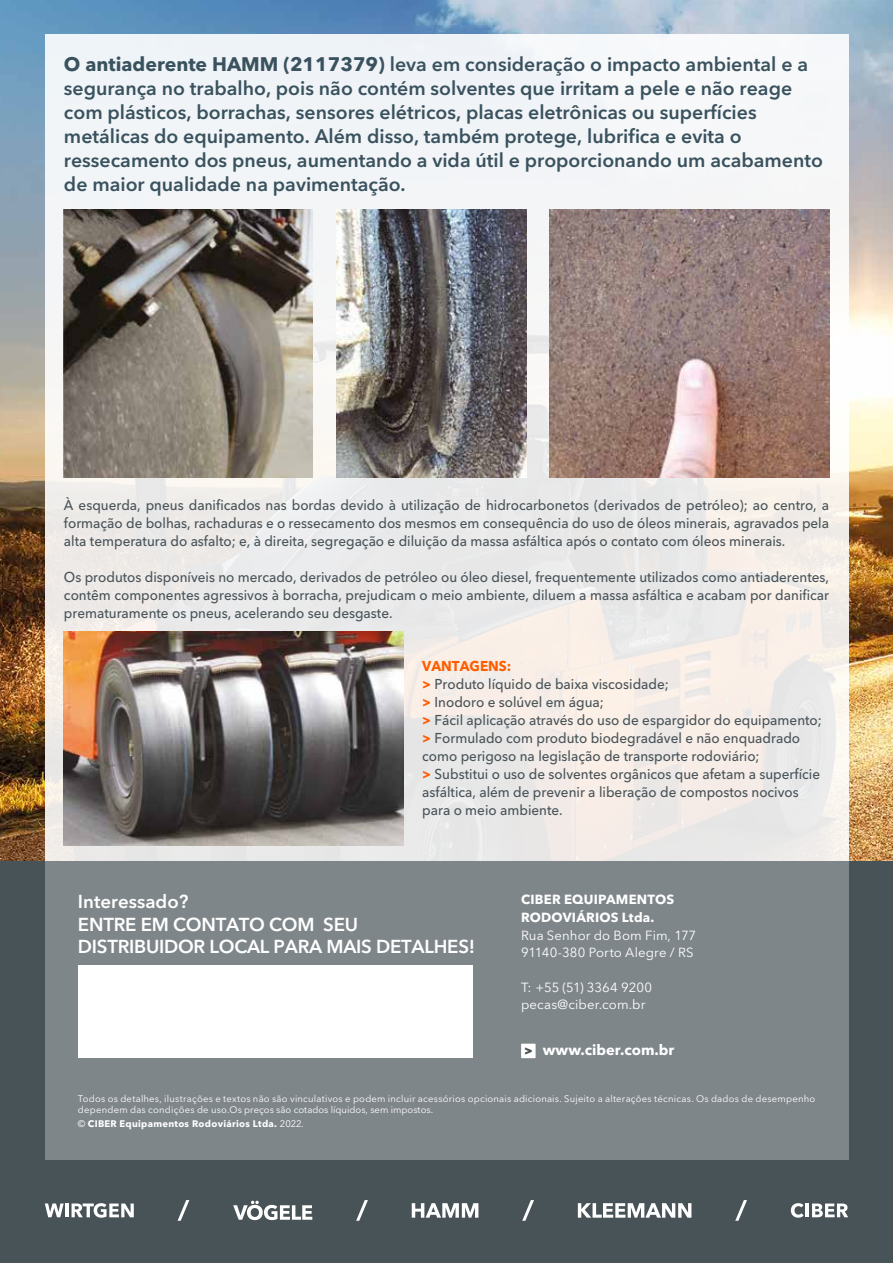
<style>
.page{position:relative;width:893px;height:1263px;background:#fff}
.page>*{position:absolute;margin:0;border:0;box-sizing:border-box;transform-origin:0 0}
.t1{font:600 19.5px/24px "Avenir Next LT Pro";color:#39525e}
.t2{font:600 18.6px/22.8px "Avenir Next LT Pro";letter-spacing:-.015em;color:#fff}
.t3{font:700 14.55px "Avenir Next LT Pro";color:#fff}
.t4{font:500 14.25px/18px "Avenir Next LT Pro";color:#485358;text-align:justify;scale:.95 1}
.t5{font:13.2px/17.5px "Avenir Next LT Pro";letter-spacing:.01em;color:#fff}
.t6{font:700 13.2px/18px "Avenir Next LT Pro";letter-spacing:.015em;color:#fff}
.t7{font:9.45px/11.4px "Avenir Next LT Pro";letter-spacing:.02em;color:#fff}
.t8{font:700 9.45px "Avenir Next LT Pro";letter-spacing:.03em;color:#fff}
.s1{font-weight:700}
.s2{font-weight:700;color:#ff5d00}
.s3{font-weight:800;font-size:13.2px;color:#485358}
.s4{font-weight:400}
</style>
<div class="page">
<img style="left:0;top:0;width:893px;height:861px">
<div style="left:45px;top:34px;width:803px;height:874px;background:linear-gradient(to right,#edeff0,#f2efed)"></div>
<img style="left:64px;top:209px;width:249px;height:269px">
<img style="left:549px;top:209px;width:280px;height:269px">
<img style="left:337px;top:209px;width:189px;height:269px">
<img style="left:64px;top:631px;width:340px;height:215px">
<div style="left:0;top:861px;width:893px;height:402px;background:#485358"></div>
<div style="left:45px;top:861px;width:803px;height:299px;background:#7f868a"></div>
<div style="left:521px;top:1044px;width:15px;height:14px;background:#fff"></div>
<svg style="left:412px;top:1203px;width:66px;height:15px"></svg>
<svg style="left:578px;top:1203px;width:113px;height:15px"></svg>
<svg style="left:233px;top:1201px;width:79px;height:19px"></svg>
<svg style="left:45px;top:1203px;width:19px;height:14px"></svg>
<hr style="left:65px;top:1203px;width:4px;height:14px;background:#fff">
<svg style="left:72px;top:1203px;width:62px;height:15px"></svg>
<svg style="left:178px;top:1200px;width:11px;height:21px"></svg>
<svg style="left:356px;top:1200px;width:12px;height:21px"></svg>
<svg style="left:522px;top:1200px;width:12px;height:21px"></svg>
<svg style="left:735px;top:1200px;width:12px;height:21px"></svg>
<svg style="left:791px;top:1203px;width:13px;height:15px"></svg>
<hr style="left:806px;top:1203px;width:3px;height:14px;background:#fff">
<svg style="left:812px;top:1203px;width:36px;height:14px"></svg>
<div style="left:78px;top:965px;width:394px;height:93px;background:#fff"></div>
<p class="t1" style="left:64px;top:52px;width:760px"><span class="s1">O antiaderente HAMM (2117379)</span> leva em consideração o impacto ambiental e a segurança no trabalho, pois não contém solventes que irritam a pele e não reage com plásticos, borrachas, sensores elétricos, placas eletrônicas ou superfícies metálicas do equipamento. Além disso, também protege, lubrifica e evita o ressecamento dos pneus, aumentando a vida útil e proporcionando um acabamento de maior qualidade na pavimentação.</p>
<p class="t4" style="left:64px;top:496px;width:807px">À esquerda, pneus danificados nas bordas devido à utilização de hidrocarbonetos (derivados de petróleo); ao centro, a formação de bolhas, rachaduras e o ressecamento dos mesmos em consequência do uso de óleos minerais, agravados pela alta temperatura do asfalto; e, à direita, segregação e diluição da massa asfáltica após o contato com óleos minerais.</p>
<p class="t4" style="left:64px;top:568px;width:807px">Os produtos disponíveis no mercado, derivados de petróleo ou óleo diesel, frequentemente utilizados como antiaderentes, contêm componentes agressivos à borracha, prejudicam o meio ambiente, diluem a massa asfáltica e acabam por danificar prematuramente os pneus, acelerando seu desgaste.</p>
<p class="t4" style="left:422px;top:657px;width:422px;text-align:left"><span class="s2">VANTAGENS:<br>&gt;</span> Produto líquido de baixa viscosidade;<br><span class="s2">&gt;</span> Inodoro e solúvel em água;<br><span class="s2">&gt;</span> Fácil aplicação através do uso de espargidor do equipamento; <span class="s2">&gt;</span> Formulado com produto biodegradável e não enquadrado como perigoso na legislação de transporte rodoviário;<br><span class="s2">&gt;</span> Substitui o uso de solventes orgânicos que afetam a superfície asfáltica, além de prevenir a liberação de compostos nocivos para o meio ambiente.</p>
<h2 class="t2" style="left:78px;top:890px;width:399px">Interessado?<br>ENTRE EM CONTATO COM SEU<br>DISTRIBUIDOR LOCAL PARA MAIS DETALHES!</h2>
<p class="t6" style="left:521px;top:890px;width:155px">CIBER EQUIPAMENTOS<br>RODOVIÁRIOS Ltda.</p>
<p class="t5" style="left:521px;top:926px;width:177px">Rua Senhor do Bom Fim, 177<br>91140-380 Porto Alegre / RS</p>
<p class="t5" style="left:521px;top:979px;width:132px;line-height:16.5px">T: +55 (51) 3364 9200 pecas@ciber.com.br</p>
<p class="t3" style="left:524px;top:1040px;width:151px"><span class="s3">&gt;</span> www.ciber.com.br</p>
<p class="t7" style="left:78px;top:1092px;width:739px">Todos os detalhes, ilustrações e textos não são vinculativos e podem incluir acessórios opcionais adicionais. Sujeito a alterações técnicas. Os dados de desempenho dependem das condições de uso.Os preços são cotados líquidos, sem impostos.</p>
<p class="t8" style="left:78px;top:1117px;width:227px"><span class="s4">©</span> CIBER Equipamentos Rodoviários Ltda. <span class="s4">2022.</span></p>
</div>
